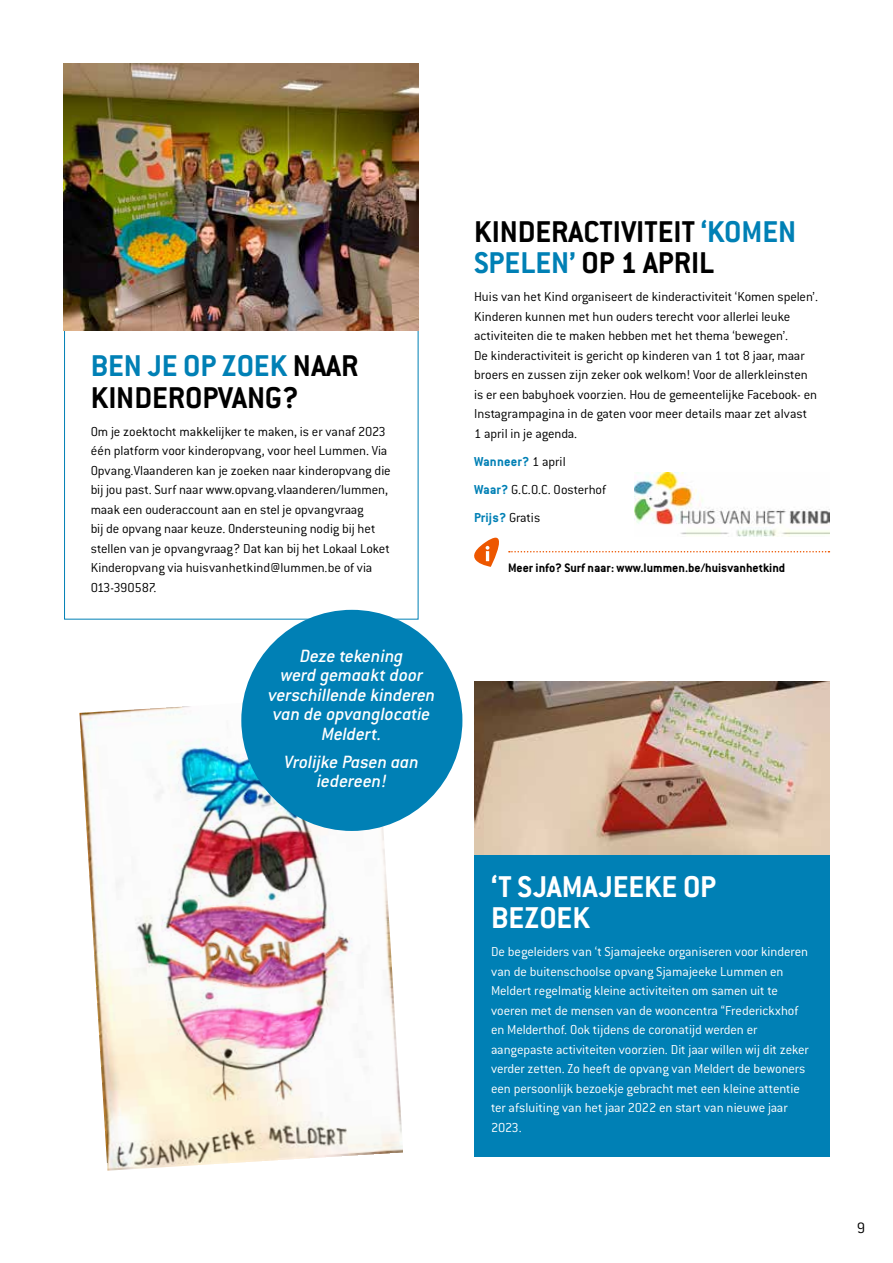
<style>
.page{position:relative;width:893px;height:1263px;background:#fff}
.page>*{position:absolute;margin:0;border:0;box-sizing:border-box;transform-origin:0 0}
.t1{font:700 33px/31.5px "Conduit ITC";color:#000}
.t2{font:700 33px/31.5px "Conduit ITC";color:#fff}
.t3{font:italic 500 19.5px/19.5px "Conduit ITC";letter-spacing:-.005em;color:#fff;text-align:center}
.t4{font:300 16.5px "Conduit ITC";color:#000}
.t5{font:300 14.25px/19.5px "Conduit ITC";letter-spacing:-.005em;color:#000}
.t6{font:300 14.25px/19.5px "Conduit ITC";letter-spacing:-.005em;color:#fff}
.t7{font:700 13.5px "Conduit ITC";color:#000}
.s1{color:#0080b5}
.s2{font-weight:700;color:#0080b5}
</style>
<div class="page">
<div style="left:474px;top:854px;width:355px;height:303px;background:#0080b5"></div>
<img style="left:79px;top:701px;width:324px;height:470px">
<div style="left:241px;top:610px;width:221px;height:221px;background:#0080b5;border-radius:50%"></div>
<img style="left:474px;top:682px;width:355px;height:172px">
<svg style="left:474px;top:538px;width:355px;height:29px"></svg>
<img style="left:64px;top:64px;width:355px;height:266px">
<img style="left:634px;top:472px;width:195px;height:65px">
<h1 class="t1" style="left:91px;top:349px;width:269px"><span class="s1">BEN JE OP ZOEK</span> NAAR<br>KINDEROPVANG?</h1>
<p class="t5" style="left:91px;top:421px;width:301px">Om je zoektocht makkelijker te maken, is er vanaf 2023 één platform voor kinderopvang, voor heel Lummen. Via Opvang.Vlaanderen kan je zoeken naar kinderopvang die bij jou past. Surf naar www.opvang.vlaanderen/lummen, maak een ouderaccount aan en stel je opvangvraag<br>bij de opvang naar keuze. Ondersteuning nodig bij het stellen van je opvangvraag? Dat kan bij het Lokaal Loket Kinderopvang via huisvanhetkind@lummen.be of via 013-390587.</p>
<h2 class="t3" style="left:268px;top:646px;width:168px">Deze tekening<br>werd gemaakt door verschillende kinderen van de opvanglocatie<br>Meldert.</h2>
<h2 class="t3" style="left:285px;top:752px;width:136px">Vrolijke Pasen aan iedereen!</h2>
<h1 class="t1" style="left:474px;top:215px;width:324px">KINDERACTIVITEIT <span class="s1">‘KOMEN<br>SPELEN’</span> OP 1 APRIL</h1>
<p class="t5" style="left:474px;top:287px;width:345px">Huis van het Kind organiseert de kinderactiviteit ‘Komen spelen’.<br>Kinderen kunnen met hun ouders terecht voor allerlei leuke activiteiten die te maken hebben met het thema ‘bewegen’.<br>De kinderactiviteit is gericht op kinderen van 1 tot 8 jaar, maar broers en zussen zijn zeker ook welkom! Voor de allerkleinsten is er een babyhoek voorzien. Hou de gemeentelijke Facebook- en Instagrampagina in de gaten voor meer details maar zet alvast<br>1 april in je agenda.</p>
<p class="t5" style="left:474px;top:447px;width:133px;line-height:28px"><span class="s2">Wanneer?</span> 1 april<br><span class="s2">Waar?</span> G.C.O.C. Oosterhof<br><span class="s2">Prijs?</span> Gratis</p>
<p class="t7" style="left:508px;top:560px;width:279px">Meer info? Surf naar: www.lummen.be/huisvanhetkind</p>
<h1 class="t2" style="left:491px;top:870px;width:227px">‘T SJAMAJEEKE OP<br>BEZOEK</h1>
<p class="t6" style="left:491px;top:942px;width:319px">De begeleiders van ‘t Sjamajeeke organiseren voor kinderen van de buitenschoolse opvang Sjamajeeke Lummen en Meldert regelmatig kleine activiteiten om samen uit te voeren met de mensen van de wooncentra “Frederickxhof en Melderthof. Ook tijdens de coronatijd werden er aangepaste activiteiten voorzien. Dit jaar willen wij dit zeker verder zetten. Zo heeft de opvang van Meldert de bewoners een persoonlijk bezoekje gebracht met een kleine attentie ter afsluiting van het jaar 2022 en start van nieuwe jaar 2023.</p>
<p class="t4" style="left:857px;top:1219px;width:10px">9</p>
</div>
